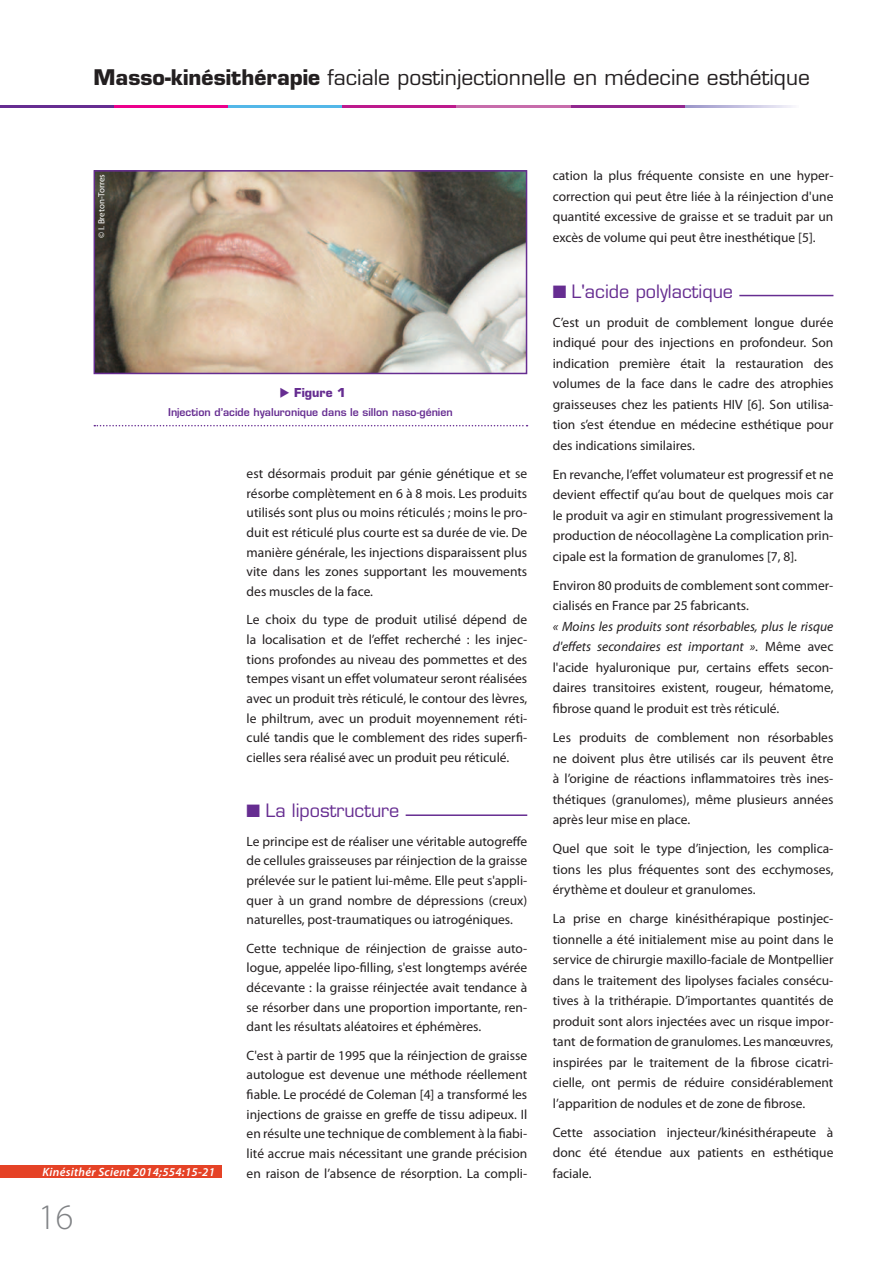
<style>
.page{position:relative;width:893px;height:1263px;background:#fff}
.page>*{position:absolute;margin:0;border:0;box-sizing:border-box;transform-origin:0 0}
.t1{font:300 36px "Myriad Pro";color:#808285}
.t2{font:21px "Eurostile";color:#231f20}
.t3{font:18px "Eurostile";color:#662d91}
.t4{font:13.5px/20.5px "Myriad Pro";color:#231f20;text-align:justify}
.t5{font:italic 600 12px "Myriad Pro";letter-spacing:.025em;color:#fff}
.t6{font:700 12px "Eurostile";color:#662d91}
.t7{font:600 10.5px "Eurostile";color:#662d91}
.t8{font:9px "Myriad Pro";color:#fff}
.s1{font-weight:700}
.s2{font-style:italic}
</style>
<div class="page">
<hr style="left:0;top:105px;width:114px;height:2px;background:#662d91">
<hr style="left:114px;top:105px;width:114px;height:2px;background:#ec008c">
<hr style="left:228px;top:105px;width:115px;height:2px;background:#53b7e8">
<hr style="left:343px;top:105px;width:114px;height:2px;background:#bd1a8d">
<hr style="left:457px;top:105px;width:114px;height:2px;background:#c76cab">
<hr style="left:571px;top:105px;width:114px;height:2px;background:#92278f">
<svg style="left:685px;top:105px;width:107px;height:2px"></svg>
<div style="left:0;top:1165px;width:221px;height:13px;background:#e54226"></div>
<hr style="left:406px;top:814px;width:121px;height:2px;background:#662d91">
<hr style="left:739px;top:295px;width:94px;height:1px;background:#662d91">
<svg style="left:94px;top:425px;width:433px;height:1px"></svg>
<img style="left:97px;top:173px;width:427px;height:198px">
<div style="left:94px;top:170px;width:433px;height:204px;border:2px solid #662d91"></div>
<h2 class="t2" style="left:94px;top:65px;width:718px"><span class="s1">Masso-kinésithérapie</span> faciale postinjectionnelle en médecine esthétique</h2>
<p class="t8" style="left:96px;top:238px;width:66px;rotate:-90deg">© I. Breton-Torres</p>
<p class="t6" style="left:294px;top:385px;width:53px">Figure 1</p>
<p class="t7" style="left:168px;top:406px;width:286px">Injection d’acide hyaluronique dans le sillon naso-génien</p>
<p class="t5" style="left:43px;top:1164px;width:174px">Kinésithér Scient 2014;554:15-21</p>
<h1 class="t1" style="left:38px;top:1195px;width:37px">16</h1>
<p class="t4" style="left:247px;top:463px;width:282px;line-height:19.6px">est désormais produit par génie génétique et se résorbe complètement en 6 à 8 mois. Les produits utilisés sont plus ou moins réticulés ; moins le pro&shy;duit est réticulé plus courte est sa durée de vie. De manière générale, les injections disparaissent plus vite dans les zones supportant les mouvements des muscles de la face.</p>
<p class="t4" style="left:247px;top:610px;width:282px;line-height:19.6px">Le choix du type de produit utilisé dépend de la localisation et de l’effet recherché : les injec&shy;tions profondes au niveau des pommettes et des tempes visant un effet volumateur seront réalisées avec un produit très réticulé, le contour des lèvres, le philtrum, avec un produit moyennement réti&shy;culé tandis que le comblement des rides superfi&shy;cielles sera réalisé avec un produit peu réticulé.</p>
<h3 class="t3" style="left:247px;top:800px;width:154px">■ La lipostructure</h3>
<p class="t4" style="left:247px;top:831px;width:282px;line-height:19.6px">Le principe est de réaliser une véritable autogreffe de cellules graisseuses par réinjection de la graisse prélevée sur le patient lui-même. Elle peut s'appli&shy;quer à un grand nombre de dépressions (creux) naturelles, post-traumatiques ou iatrogéniques.</p>
<p class="t4" style="left:247px;top:938px;width:282px;line-height:19.6px">Cette technique de réinjection de graisse auto&shy;logue, appelée lipo-filling, s'est longtemps avérée décevante : la graisse réinjectée avait tendance à se résorber dans une proportion importante, ren&shy;dant les résultats aléatoires et éphémères.</p>
<p class="t4" style="left:247px;top:1045px;width:282px;line-height:19.6px">C'est à partir de 1995 que la réinjection de graisse autologue est devenue une méthode réellement fiable. Le procédé de Coleman [4] a transformé les injections de graisse en greffe de tissu adipeux. Il en résulte une technique de comblement à la fiabi&shy;lité accrue mais nécessitant une grande précision en raison de l’absence de résorption. La compli-</p>
<p class="t4" style="left:553px;top:165px;width:282px">cation la plus fréquente consiste en une hyper&shy;correction qui peut être liée à la réinjection d'une quantité excessive de graisse et se traduit par un excès de volume qui peut être inesthétique [5].</p>
<h3 class="t3" style="left:553px;top:280px;width:182px">■ L'acide polylactique</h3>
<p class="t4" style="left:553px;top:312px;width:282px">C’est un produit de comblement longue durée indiqué pour des injections en profondeur. Son indication première était la restauration des volumes de la face dans le cadre des atrophies graisseuses chez les patients HIV [6]. Son utilisa&shy;tion s’est étendue en médecine esthétique pour des indications similaires.</p>
<p class="t4" style="left:553px;top:464px;width:282px">En revanche, l’effet volumateur est progressif et ne devient effectif qu’au bout de quelques mois car le produit va agir en stimulant progressivement la production de néocollagène La complication prin&shy;cipale est la formation de granulomes [7, 8].</p>
<p class="t4" style="left:553px;top:575px;width:282px">Environ 80 produits de comblement sont commer&shy;cialisés en France par 25 fabricants.</p>
<p class="t4" style="left:553px;top:616px;width:282px"><span class="s2">« Moins les produits sont résorbables, plus le risque d'effets secondaires est important »</span>. Même avec l'acide hyaluronique pur, certains effets secon&shy;daires transitoires existent, rougeur, hématome, fibrose quand le produit est très réticulé.</p>
<p class="t4" style="left:553px;top:727px;width:282px">Les produits de comblement non résorbables ne doivent plus être utilisés car ils peuvent être à l’origine de réactions inflammatoires très ines&shy;thétiques (granulomes), même plusieurs années après leur mise en place.</p>
<p class="t4" style="left:553px;top:838px;width:282px">Quel que soit le type d’injection, les complica&shy;tions les plus fréquentes sont des ecchymoses, érythème et douleur et granulomes.</p>
<p class="t4" style="left:553px;top:908px;width:282px">La prise en charge kinésithérapique postinjec&shy;tionnelle a été initialement mise au point dans le service de chirurgie maxillo-faciale de Montpellier dans le traitement des lipolyses faciales consécu&shy;tives à la trithérapie. D’importantes quantités de produit sont alors injectées avec un risque impor&shy;tant de formation de granulomes. Les manœuvres, inspirées par le traitement de la fibrose cicatri&shy;cielle, ont permis de réduire considérablement l’apparition de nodules et de zone de fibrose.</p>
<p class="t4" style="left:553px;top:1122px;width:282px">Cette association injecteur/kinésithérapeute à donc été étendue aux patients en esthétique faciale.</p>
</div>
